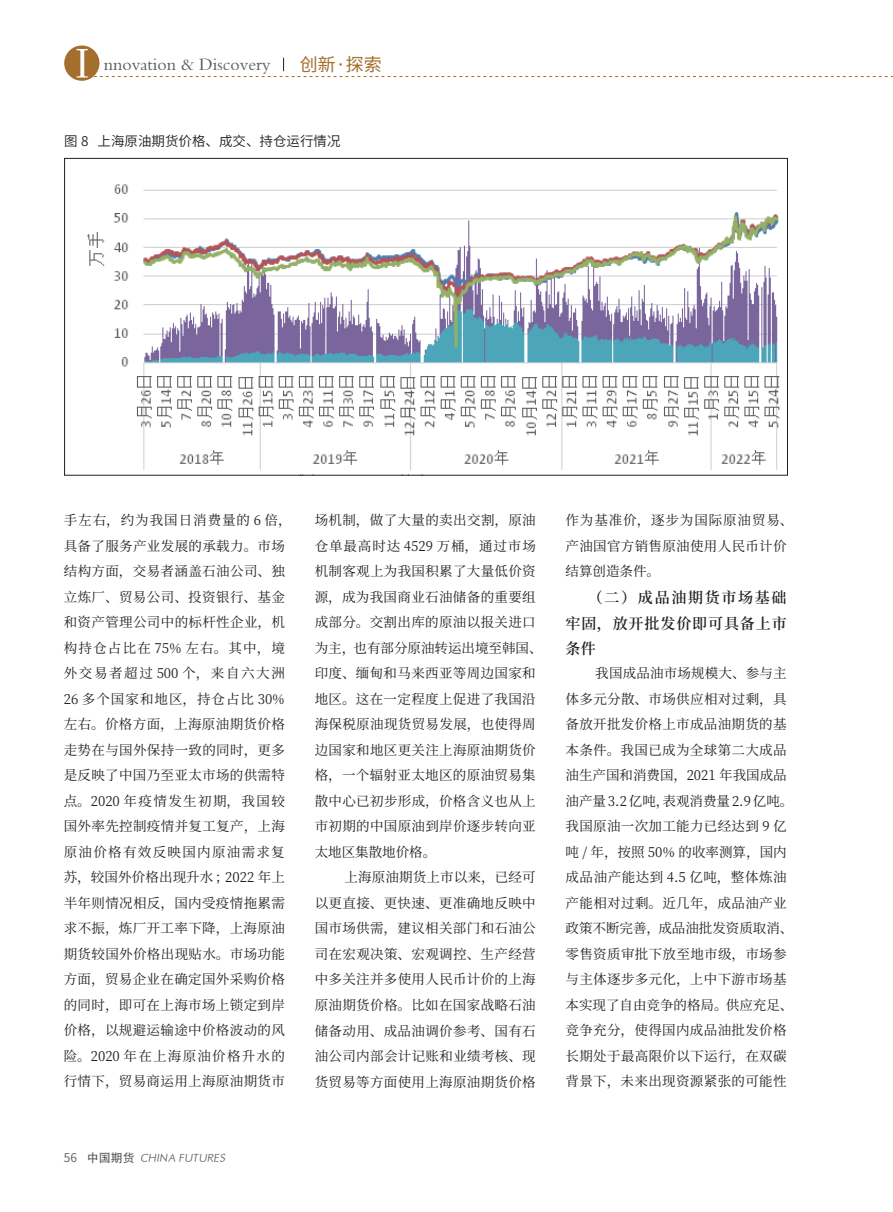
<style>
.page{position:relative;width:893px;height:1212px;background:#fff}
.page>*{position:absolute;margin:0;border:0;box-sizing:border-box;transform-origin:0 0}
.t1{font:42px "FZXSSJW GB1 0";color:#fff}
.t2{font:18px "FZKTK GBK1 0";color:#57585a}
.t3{font:18px "Source Han Sans CN";color:#a46e2c}
.t4{font:600 15px/25.5px "Source Han Serif CN";letter-spacing:.06em;color:#231f20;text-align:justify}
.t5{font:13.5px/25.5px "Source Han Serif CN";letter-spacing:.025em;color:#231f20}
.t6{font:13.5px "Source Han Sans CN";color:#231f20}
.t7{font:12px "FZSKBXKJW GB1 0";color:#57585a}
.s1{font-family:"Source Han Sans CN"}
.s2{font-family:"FZHTK GBK1 0"}
</style>
<div class="page">
<div style="left:64px;top:45px;width:35px;height:36px;background:#a46e2c;border-radius:50%"></div>
<svg style="left:93px;top:58px;width:800px;height:19px"></svg>
<img style="left:87px;top:184px;width:693px;height:287px">
<h1 class="t1" style="left:76px;top:42px;width:15px">I</h1>
<h2 class="t2" style="left:104px;top:55px;width:168px">nnovation &amp; Discovery</h2>
<h2 class="t3" style="left:300px;top:54px;width:84px">创新·探索</h2>
<p class="t6" style="left:64px;top:133px;width:278px">图 8 上海原油期货价格、成交、持仓运行情况</p>
<p class="t5" style="left:64px;top:508px;width:229px">手左右，约为我国日消费量的 6 倍，具备了服务产业发展的承载力。市场结构方面，交易者涵盖石油公司、独立炼厂、贸易公司、投资银行、基金和资产管理公司中的标杆性企业，机构持仓占比在 75% 左右。其中，境外交易者超过 500 个，来自六大洲<br>26 多个国家和地区，持仓占比 30%左右。价格方面，上海原油期货价格走势在与国外保持一致的同时，更多是反映了中国乃至亚太市场的供需特点。2020 年疫情发生初期，我国较国外率先控制疫情并复工复产，上海原油价格有效反映国内原油需求复苏，较国外价格出现升水；2022 年上半年则情况相反，国内受疫情拖累需求不振，炼厂开工率下降，上海原油期货较国外价格出现贴水。市场功能方面，贸易企业在确定国外采购价格的同时，即可在上海市场上锁定到岸价格，以规避运输途中价格波动的风险。2020 年在上海原油价格升水的行情下，贸易商运用上海原油期货市</p>
<p class="t5" style="left:315px;top:508px;width:229px">场机制，做了大量的卖出交割，原油仓单最高时达 4529 万桶，通过市场机制客观上为我国积累了大量低价资源，成为我国商业石油储备的重要组成部分。交割出库的原油以报关进口为主，也有部分原油转运出境至韩国、印度、缅甸和马来西亚等周边国家和地区。这在一定程度上促进了我国沿海保税原油现货贸易发展，也使得周边国家和地区更关注上海原油期货价格，一个辐射亚太地区的原油贸易集散中心已初步形成，价格含义也从上市初期的中国原油到岸价逐步转向亚太地区集散地价格。</p>
<p class="t5" style="left:315px;top:865px;width:223px;text-align:justify;text-indent:30px">上海原油期货上市以来，已经可以更直接、更快速、更准确地反映中国市场供需，建议相关部门和石油公司在宏观决策、宏观调控、生产经营中多关注并多使用人民币计价的上海原油期货价格。比如在国家战略石油储备动用、成品油调价参考、国有石油公司内部会计记账和业绩考核、现货贸易等方面使用上海原油期货价格</p>
<p class="t7" style="left:64px;top:1151px;width:164px"><span class="s1">56</span> <span class="s2">中国期货</span> CHINA FUTURES</p>
<p class="t5" style="left:566px;top:508px;width:229px">作为基准价，逐步为国际原油贸易、产油国官方销售原油使用人民币计价结算创造条件。</p>
<p class="t4" style="left:566px;top:585px;width:223px;text-indent:22px">（二）成品油期货市场基础牢固，放开批发价即可具备上市条件</p>
<p class="t5" style="left:566px;top:661px;width:229px;text-indent:30px">我国成品油市场规模大、参与主体多元分散、市场供应相对过剩，具备放开批发价格上市成品油期货的基本条件。我国已成为全球第二大成品油生产国和消费国，2021 年我国成品油产量 3.2 亿吨，表观消费量 2.9 亿吨。我国原油一次加工能力已经达到 9 亿吨 / 年，按照 50% 的收率测算，国内成品油产能达到 4.5 亿吨，整体炼油产能相对过剩。近几年，成品油产业政策不断完善，成品油批发资质取消、零售资质审批下放至地市级，市场参与主体逐步多元化，上中下游市场基本实现了自由竞争的格局。供应充足、竞争充分，使得国内成品油批发价格长期处于最高限价以下运行，在双碳背景下，未来出现资源紧张的可能性</p>
</div>
